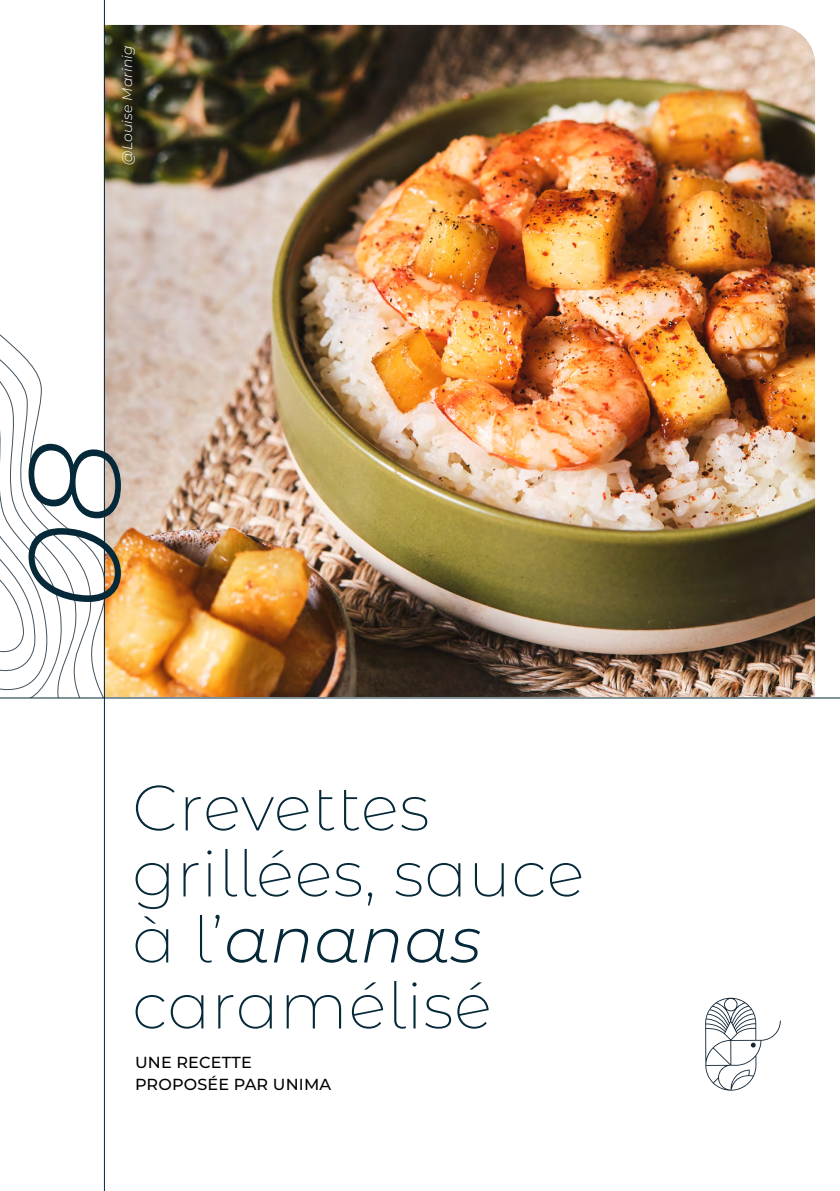
<style>
.page{position:relative;width:840px;height:1191px;background:#fff}
.page>*{position:absolute;margin:0;border:0;box-sizing:border-box;transform-origin:0 0}
.t1{font:italic 300 130px "Montserrat Alternates";color:#052939}
.t2{font:200 64px/66px "Montserrat Alternates";letter-spacing:.01em;color:#052939}
.t3{font:500 16px/22px "Montserrat";letter-spacing:.01em;color:#000}
.t4{font:italic 300 14px "Montserrat";letter-spacing:.01em;color:#fff}
.s1{font-weight:300;font-style:italic}
</style>
<div class="page">
<img style="left:105px;top:25px;width:709px;height:672px">
<hr style="left:104px;top:0;width:1px;height:1191px;background:#052939">
<svg style="left:0;top:0;width:104px;height:697px"></svg>
<div style="left:120px;top:44px;width:24px;height:129px;background:#000;opacity:.91"></div>
<hr style="left:0;top:697px;width:839px;height:1px;background:#052939">
<svg style="left:705px;top:997px;width:75px;height:93px"></svg>
<p class="t4" style="left:118px;top:165px;width:121px;rotate:-90deg">@Louise Marinig</p>
<h1 class="t1" style="left:-14px;top:610px;width:171px;rotate:-90deg">08</h1>
<p class="t2" style="left:132px;top:773px;width:453px">Crevettes grillées, sauce à l’<span class="s1">ananas </span>caramélisé</p>
<p class="t3" style="left:135px;top:1051px;width:197px">UNE RECETTE<br>PROPOSÉE PAR UNIMA</p>
</div>
